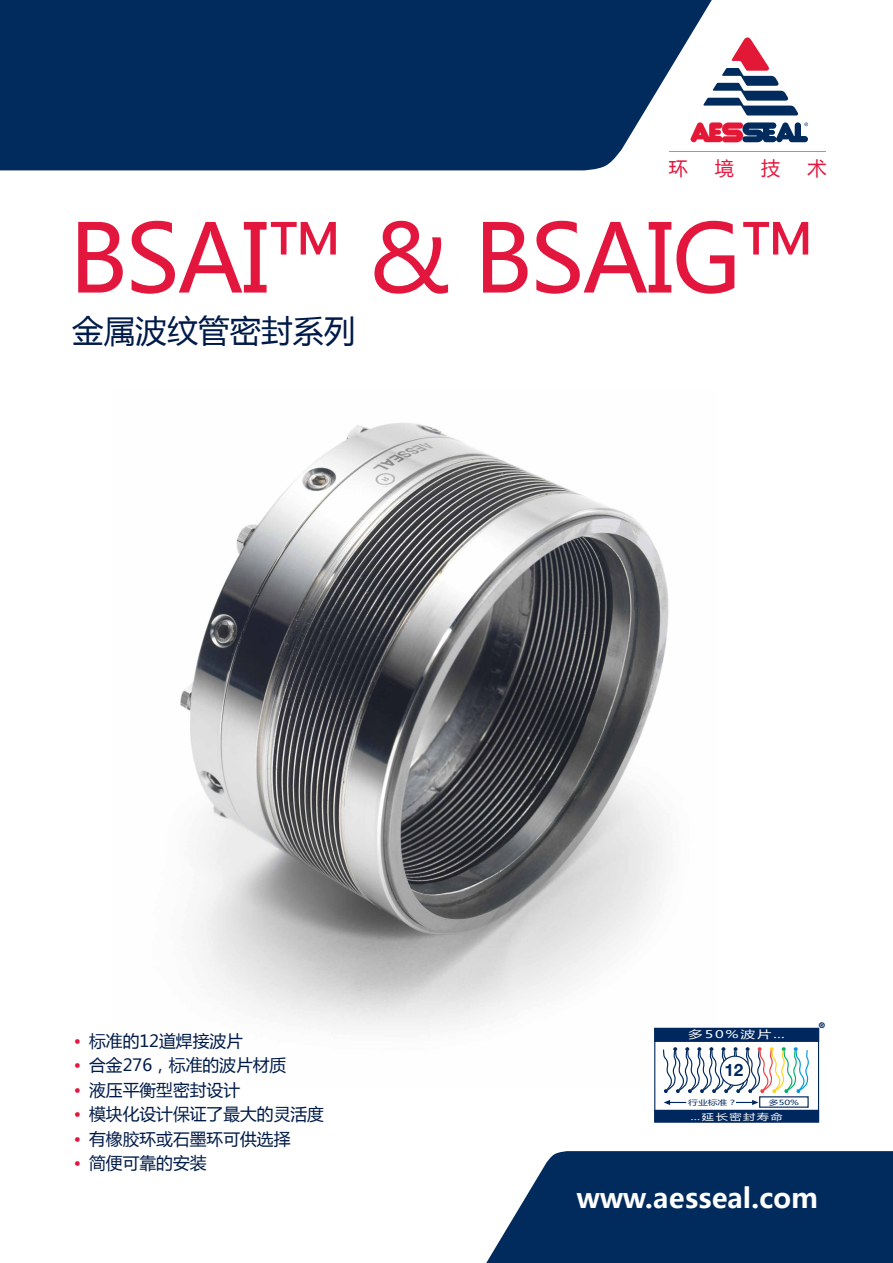
<style>
.page{position:relative;width:893px;height:1263px;background:#fff}
.page>*{position:absolute;margin:0;border:0;box-sizing:border-box;transform-origin:0 0}
.t1{font:93.3px "Microsoft Ya Hei";letter-spacing:-.02em;color:#e3173e}
.t2{font:31.5px "Microsoft Ya Hei";color:#001b49}
.t3{font:700 27.3px "Microsoft Ya Hei";color:#fff}
.t4{font:19.05px "Microsoft Ya Hei";color:#e3173e}
.t5{font:700 17.1px "Helvetica Neue LTW1 G";color:#00285e}
.t6{font:16.8px "Microsoft Ya Hei";color:#001b49}
.t7{font:10.5px "Microsoft Ya Hei";color:#fff;scale:1.4 1}
.t8{font:8.7px "Microsoft Ya Hei";letter-spacing:.12em;color:#fff;scale:1.4 1}
.t9{font:900 7.8px "Helvetica Neue LTW1 G";color:#00285e}
.t10{font:7.05px "Microsoft Ya Hei";color:#00285e;scale:1.4 1}
.s1{color:#e3173e}
</style>
<div class="page">
<img style="left:180px;top:423px;width:538px;height:605px">
<svg style="left:486px;top:1151px;width:407px;height:112px;background:#183f6b"></svg>
<svg style="left:0;top:0;width:809px;height:170px;background:#1e446f"></svg>
<div style="left:655px;top:1028px;width:163px;height:13px;background:#00285e"></div>
<div style="left:654px;top:1028px;width:165px;height:14px;border:1px solid #00285e"></div>
<div style="left:655px;top:1110px;width:163px;height:12px;background:#00285e"></div>
<svg style="left:663px;top:1047px;width:146px;height:46px"></svg>
<svg style="left:664px;top:1100px;width:22px;height:5px"></svg>
<svg style="left:736px;top:1100px;width:22px;height:5px"></svg>
<svg style="left:669px;top:151px;width:157px;height:1px"></svg>
<svg style="left:691px;top:122px;width:117px;height:20px"></svg>
<svg style="left:703px;top:37px;width:95px;height:79px"></svg>
<p class="t4" style="left:669px;top:155px;width:21px">环</p>
<p class="t4" style="left:715px;top:155px;width:21px">境</p>
<p class="t4" style="left:761px;top:155px;width:21px">技</p>
<p class="t4" style="left:807px;top:155px;width:21px">术</p>
<h1 class="t1" style="left:69px;top:196px;width:750px">BSAI™ &amp; BSAIG™</h1>
<h2 class="t2" style="left:72px;top:309px;width:285px">金属波纹管密封系列</h2>
<p class="t6" style="left:74px;top:1029px;width:171px"><span class="s1">•</span> 标准的12道焊接波片</p>
<p class="t6" style="left:74px;top:1054px;width:214px"><span class="s1">•</span> 合金276，标准的波片材质</p>
<p class="t6" style="left:74px;top:1078px;width:168px"><span class="s1">•</span> 液压平衡型密封设计</p>
<p class="t6" style="left:74px;top:1103px;width:252px"><span class="s1">•</span> 模块化设计保证了最大的灵活度</p>
<p class="t6" style="left:74px;top:1127px;width:218px"><span class="s1">•</span> 有橡胶环或石墨环可供选择</p>
<p class="t6" style="left:74px;top:1151px;width:134px"><span class="s1">•</span> 简便可靠的安装</p>
<p class="t7" style="left:688px;top:1027px;width:71px">多50%波片…</p>
<p class="t5" style="left:724px;top:1060px;width:21px">12</p>
<p class="t10" style="left:688px;top:1098px;width:36px">行业标准？</p>
<p class="t10" style="left:769px;top:1097px;width:23px">多50%</p>
<p class="t8" style="left:690px;top:1111px;width:67px">…延长密封寿命</p>
<p class="t9" style="left:819px;top:1020px;width:8px">®</p>
<h3 class="t3" style="left:577px;top:1179px;width:243px">www.aesseal.com</h3>
</div>
